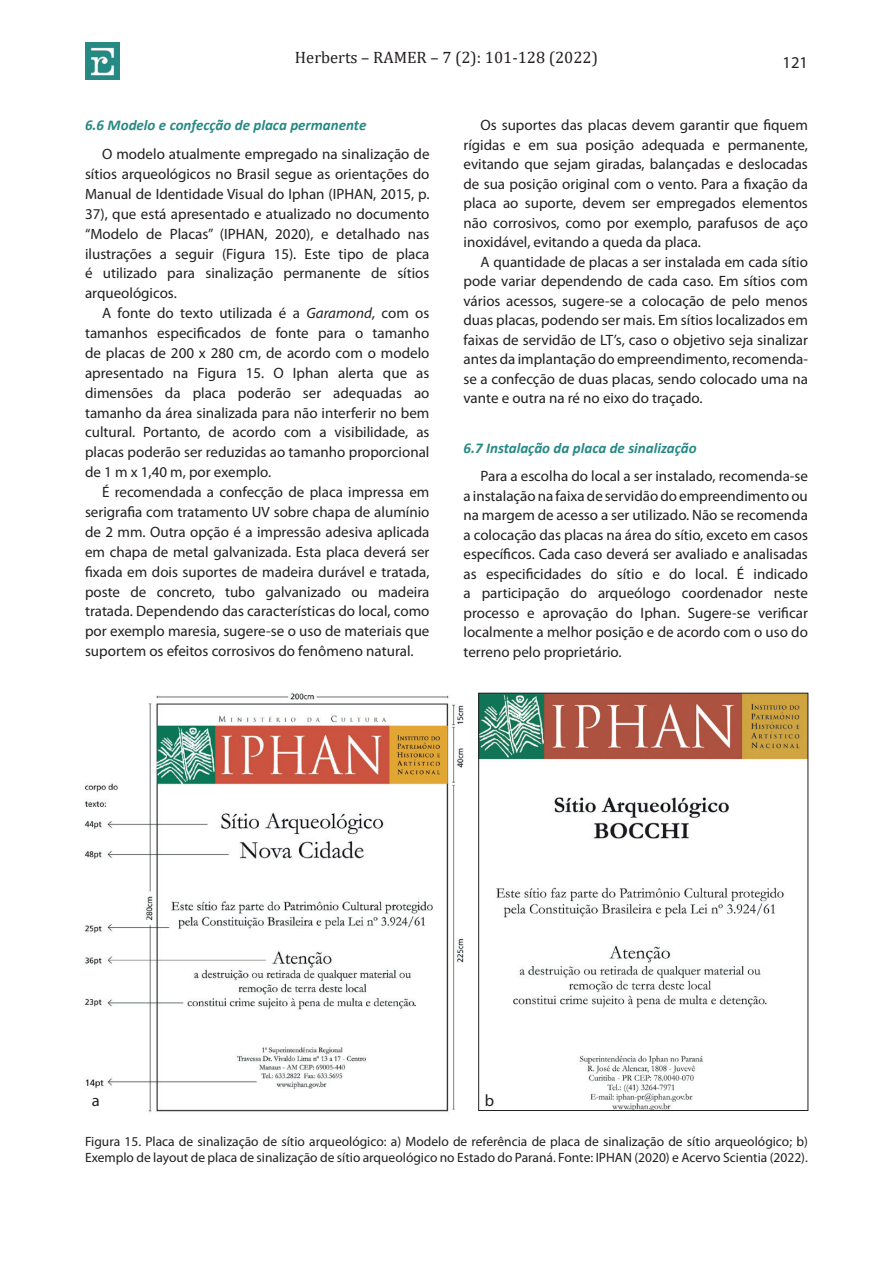
<style>
.page{position:relative;width:893px;height:1263px;background:#fff}
.page>*{position:absolute;margin:0;border:0;box-sizing:border-box;transform-origin:0 0}
.t1{font:16.5px "Cambria";color:#231f20}
.t2{font:16.5px "Myriad Pro";color:#231f20}
.t3{font:15px/19.5px "Myriad Pro";color:#231f20;text-align:justify}
.t4{font:italic 700 15px "Calibri";color:#268983}
.t5{font:13.5px/16.2px "Myriad Pro";color:#231f20}
.s1{font-style:italic}
</style>
<div class="page">
<img style="left:85px;top:42px;width:35px;height:37px">
<img style="left:84px;top:693px;width:380px;height:419px">
<img style="left:480px;top:695px;width:326px;height:414px">
<div style="left:478px;top:693px;width:330px;height:418px;border:1px solid #231f20"></div>
<p class="t1" style="left:295px;top:47px;width:305px">Herberts – RAMER – 7 (2): 101-128 (2022)</p>
<p class="t2" style="left:782px;top:54px;width:27px">121</p>
<p class="t4" style="left:85px;top:115px;width:283px">6.6 Modelo e confecção de placa permanente</p>
<p class="t3" style="left:85px;top:145px;width:346px;text-indent:17px">O modelo atualmente empregado na sinalização de sítios arqueológicos no Brasil segue as orientações do Manual de Identidade Visual do Iphan (IPHAN, 2015, p.<br>37), que está apresentado e atualizado no documento “Modelo de Placas” (IPHAN, 2020), e detalhado nas ilustrações a seguir (Figura 15). Este tipo de placa é utilizado para sinalização permanente de sítios arqueológicos.</p>
<p class="t3" style="left:85px;top:304px;width:346px;text-indent:17px">A fonte do texto utilizada é a <span class="s1">Garamond</span>, com os tamanhos especificados de fonte para o tamanho de placas de 200 x 280 cm, de acordo com o modelo apresentado na Figura 15. O Iphan alerta que as dimensões da placa poderão ser adequadas ao tamanho da área sinalizada para não interferir no bem cultural. Portanto, de acordo com a visibilidade, as placas poderão ser reduzidas ao tamanho proporcional de 1 m x 1,40 m, por exemplo.</p>
<p class="t3" style="left:85px;top:482px;width:346px;line-height:20px;text-indent:17px">É recomendada a confecção de placa impressa em serigrafia com tratamento UV sobre chapa de alumínio de 2 mm. Outra opção é a impressão adesiva aplicada em chapa de metal galvanizada. Esta placa deverá ser fixada em dois suportes de madeira durável e tratada, poste de concreto, tubo galvanizado ou madeira tratada. Dependendo das características do local, como por exemplo maresia, sugere-se o uso de materiais que suportem os efeitos corrosivos do fenômeno natural.</p>
<p class="t3" style="left:463px;top:116px;width:346px;text-indent:17px">Os suportes das placas devem garantir que fiquem rígidas e em sua posição adequada e permanente, evitando que sejam giradas, balançadas e deslocadas de sua posição original com o vento. Para a fixação da placa ao suporte, devem ser empregados elementos não corrosivos, como por exemplo, parafusos de aço inoxidável, evitando a queda da placa.</p>
<p class="t3" style="left:463px;top:252px;width:346px;text-indent:17px">A quantidade de placas a ser instalada em cada sítio pode variar dependendo de cada caso. Em sítios com vários acessos, sugere-se a colocação de pelo menos duas placas, podendo ser mais. Em sítios localizados em faixas de servidão de LT’s, caso o objetivo seja sinalizar antes da implantação do empreendimento, recomenda&shy;se a confecção de duas placas, sendo colocado uma na vante e outra na ré no eixo do traçado.</p>
<p class="t4" style="left:463px;top:437px;width:235px">6.7 Instalação da placa de sinalização</p>
<p class="t3" style="left:463px;top:467px;width:346px;text-indent:17px">Para a escolha do local a ser instalado, recomenda-se a instalação na faixa de servidão do empreendimento ou na margem de acesso a ser utilizado. Não se recomenda a colocação das placas na área do sítio, exceto em casos específicos. Cada caso deverá ser avaliado e analisadas as especificidades do sítio e do local. É indicado a participação do arqueólogo coordenador neste processo e aprovação do Iphan. Sugere-se verificar localmente a melhor posição e de acordo com o uso do terreno pelo proprietário.</p>
<p class="t2" style="left:92px;top:1091px;width:9px">a</p>
<p class="t2" style="left:485px;top:1091px;width:11px">b</p>
<p class="t5" style="left:85px;top:1133px;width:724px">Figura 15. Placa de sinalização de sítio arqueológico: a) Modelo de referência de placa de sinalização de sítio arqueológico; b)<br>Exemplo de layout de placa de sinalização de sítio arqueológico no Estado do Paraná. Fonte: IPHAN (2020) e Acervo Scientia (2022).</p>
</div>
